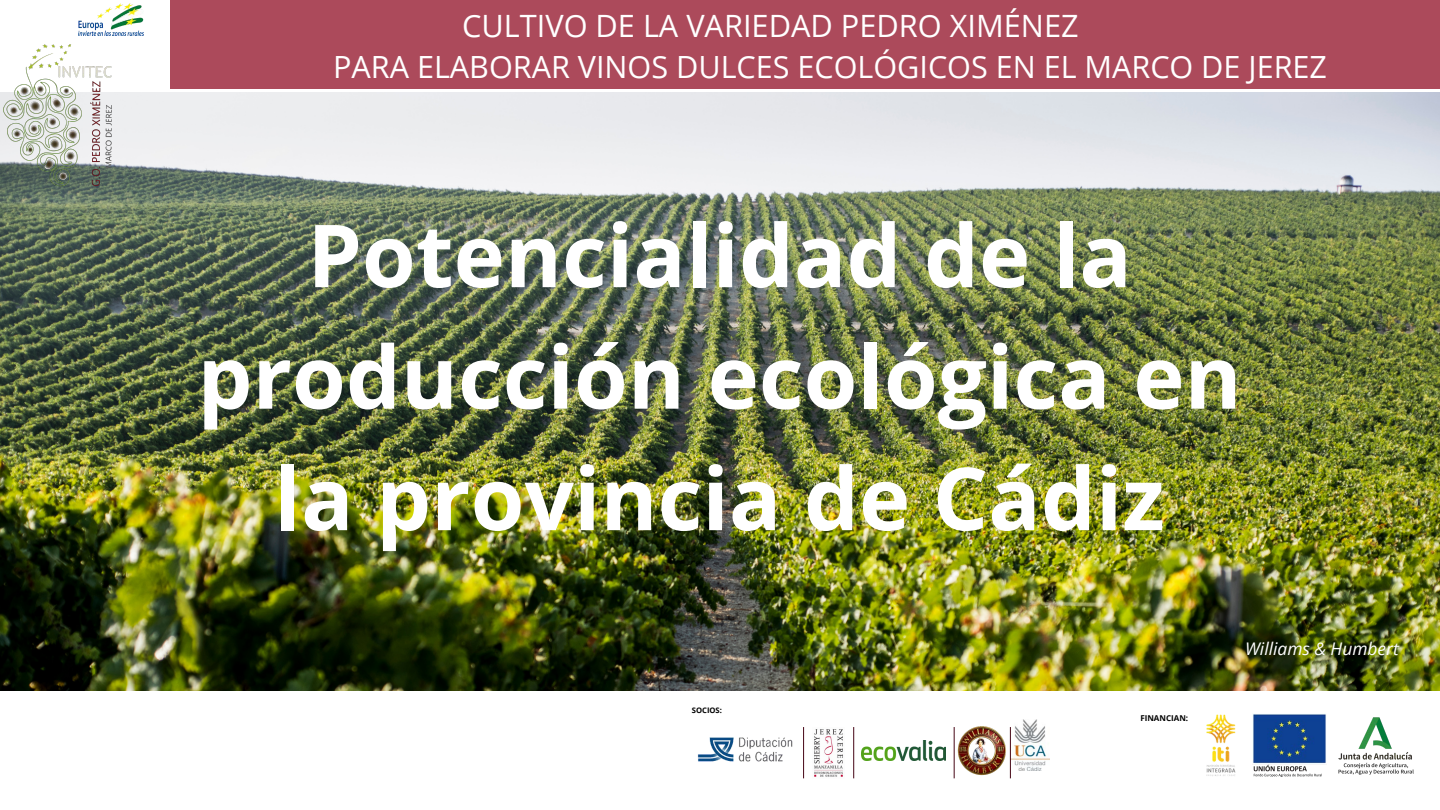
<style>
.page{position:relative;width:1440px;height:810px;background:#fff}
.page>*{position:absolute;margin:0;border:0;box-sizing:border-box;transform-origin:0 0}
.t1{font:700 87px/121.5px "Open Sans";color:#fff;text-align:center}
.t2{font:30.7px "Open Sans";color:#fff}
.t3{font:30.6px "Open Sans";color:#fff}
.t4{font:italic 17.4px "Open Sans";color:#fff}
.t5{font:700 8.1px "Open Sans";color:#000}
.t6{font:700 7.7px "Open Sans";color:#000}
</style>
<div class="page">
<img style="left:0;top:92px;width:1440px;height:599px">
<img style="left:697px;top:737px;width:96px;height:25px">
<img style="left:957px;top:726px;width:53px;height:52px">
<img style="left:1011px;top:719px;width:38px;height:52px">
<img style="left:861px;top:740px;width:85px;height:21px">
<hr style="left:853px;top:727px;width:1px;height:51px;background:#4a0c1b">
<hr style="left:803px;top:727px;width:1px;height:51px;background:#4a0c1b">
<hr style="left:954px;top:727px;width:1px;height:51px;background:#4a0c1b">
<hr style="left:1010px;top:727px;width:1px;height:51px;background:#4a0c1b">
<img style="left:814px;top:729px;width:29px;height:48px">
<img style="left:1252px;top:714px;width:75px;height:63px">
<img style="left:1206px;top:714px;width:30px;height:62px">
<img style="left:79px;top:4px;width:64px;height:31px">
<img style="left:0;top:35px;width:116px;height:161px">
<img style="left:1338px;top:717px;width:76px;height:58px">
<div style="left:170px;top:0;width:1270px;height:89px;background:#ac4a5b"></div>
<p class="t2" style="left:462px;top:4px;width:618px">CULTIVO DE LA VARIEDAD PEDRO XIMÉNEZ</p>
<p class="t3" style="left:333px;top:45px;width:995px">PARA ELABORAR VINOS DULCES ECOLÓGICOS EN EL MARCO DE JEREZ</p>
<p class="t1" style="left:198px;top:193px;width:1046px">Potencialidad de la producción ecológica en la provincia de Cádiz</p>
<h2 class="t6" style="left:692px;top:704px;width:32px">SOCIOS:</h2>
<p class="t5" style="left:1140px;top:713px;width:49px">FINANCIAN:</p>
<p class="t4" style="left:1245px;top:636px;width:155px">Williams &amp; Humbert</p>
</div>
